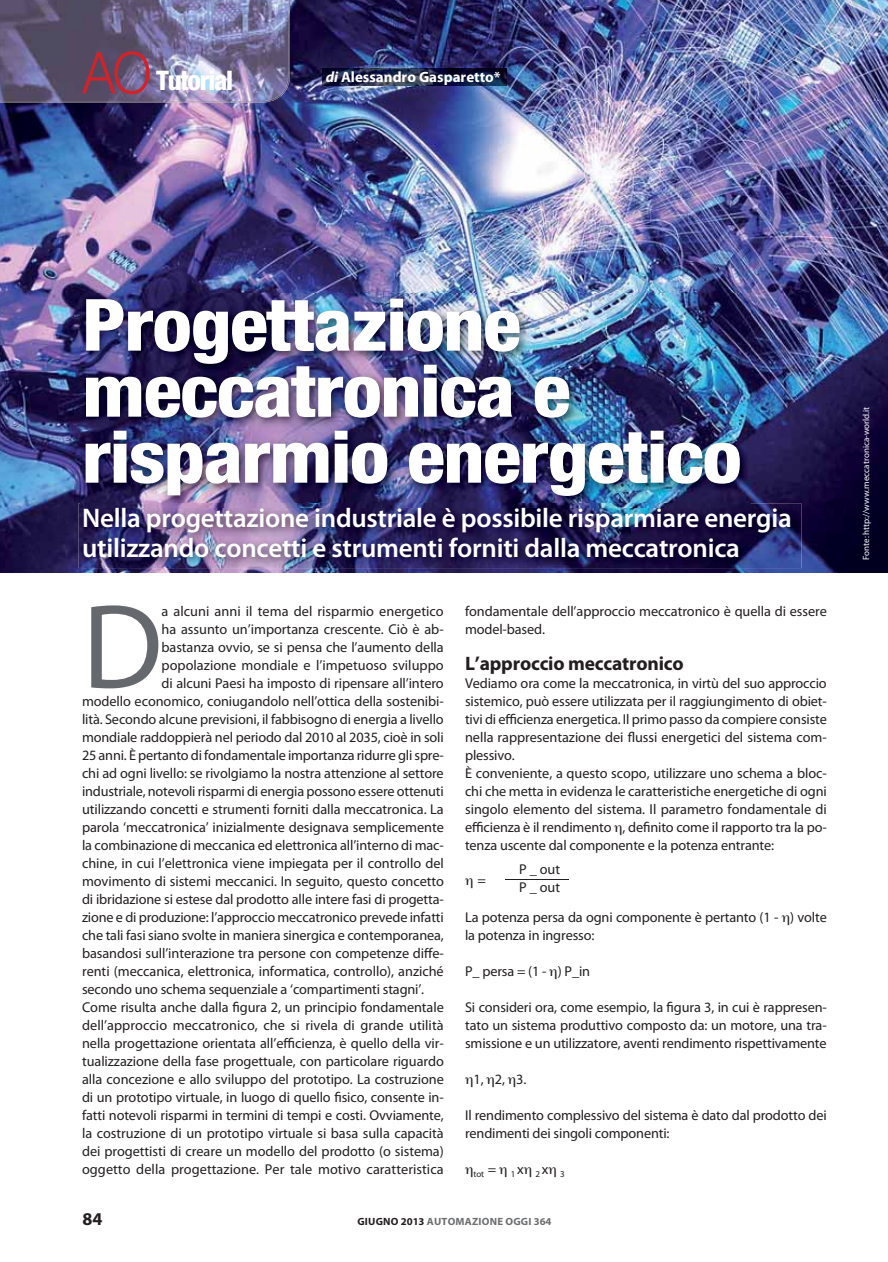
<style>
.page{position:relative;width:888px;height:1262px;background:#fff}
.page>*{position:absolute;margin:0;border:0;box-sizing:border-box;transform-origin:0 0}
.t1{font:121.05px "Myriad Pro";color:#65696e}
.t2{font:800 condensed 72px/66px "Helvetica Neue LT";letter-spacing:-.02em;color:#fff;scale:1.1 1}
.t3{font:600 27px/30px "Myriad Pro";letter-spacing:-.01em;color:#fff}
.t4{font:800 condensed 27px "Helvetica Neue LT";letter-spacing:-.05em;color:#fff}
.t5{font:700 19.5px "Myriad Pro";letter-spacing:-.01em;color:#231f20}
.t6{font:700 18px "Myriad Pro";color:#231f20}
.t7{font:700 15px "Myriad Pro";color:#fff}
.t8{font:14.25px/18px "Myriad Pro";letter-spacing:-.005em;color:#231f20}
.t9{font:700 10.5px "Myriad Pro";letter-spacing:.02em;color:#6d6e70}
.t10{font:9px "Myriad Pro";color:#fff}
.t11{font:9px "Myriad Pro";color:#231f20}
.s1{font-weight:300;font-stretch:normal;font-size:57.9px;color:#d2232a}
.s2{font-style:italic}
.s3{color:#231f20}
</style>
<div class="page">
<img style="left:0;top:0;width:887px;height:573px">
<img style="left:0;top:0;width:290px;height:103px">
<img style="left:80px;top:294px;width:670px;height:209px">
<img style="left:79px;top:503px;width:722px;height:65px">
<hr style="left:504px;top:879px;width:64px;height:1px;background:#231f20">
<img style="left:322px;top:69px;width:184px;height:17px">
<h3 class="t4" style="left:82px;top:65px;width:152px"><span class="s1">AO</span> Tutorial</h3>
<p class="t7" style="left:326px;top:71px;width:176px"><span class="s2">di</span> Alessandro Gasparetto*</p>
<h2 class="t2" style="left:82px;top:293px;width:601px">Progettazione meccatronica e risparmio energetico</h2>
<h3 class="t3" style="left:82px;top:505px;width:711px">Nella progettazione industriale è possibile risparmiare energia utilizzando concetti e strumenti forniti dalla meccatronica</h3>
<h1 class="t1" style="left:82px;top:601px;width:82px">D</h1>
<p class="t8" style="left:161px;top:603px;width:283px">a alcuni anni il tema del risparmio energetico</p>
<p class="t8" style="left:161px;top:621px;width:283px">ha assunto un’importanza crescente. Ciò è ab-</p>
<p class="t8" style="left:161px;top:639px;width:284px">bastanza ovvio, se si pensa che l’aumento della</p>
<p class="t8" style="left:161px;top:657px;width:283px">popolazione mondiale e l’impetuoso sviluppo</p>
<p class="t8" style="left:161px;top:675px;width:283px">di alcuni Paesi ha imposto di ripensare all’intero</p>
<p class="t8" style="left:82px;top:693px;width:363px">modello economico, coniugandolo nell’ottica della sostenibi-</p>
<p class="t8" style="left:82px;top:711px;width:363px">lità. Secondo alcune previsioni, il fabbisogno di energia a livello</p>
<p class="t8" style="left:82px;top:729px;width:363px">mondiale raddoppierà nel periodo dal 2010 al 2035, cioè in soli</p>
<p class="t8" style="left:82px;top:747px;width:363px">25 anni. È pertanto di fondamentale importanza ridurre gli spre-</p>
<p class="t8" style="left:82px;top:765px;width:363px">chi ad ogni livello: se rivolgiamo la nostra attenzione al settore</p>
<p class="t8" style="left:82px;top:783px;width:363px">industriale, notevoli risparmi di energia possono essere ottenuti</p>
<p class="t8" style="left:82px;top:801px;width:363px">utilizzando concetti e strumenti forniti dalla meccatronica. La</p>
<p class="t8" style="left:82px;top:819px;width:363px">parola ‘meccatronica’ inizialmente designava semplicemente</p>
<p class="t8" style="left:82px;top:837px;width:363px">la combinazione di meccanica ed elettronica all’interno di mac-</p>
<p class="t8" style="left:82px;top:855px;width:363px">chine, in cui l’elettronica viene impiegata per il controllo del</p>
<p class="t8" style="left:82px;top:873px;width:363px">movimento di sistemi meccanici. In seguito, questo concetto</p>
<p class="t8" style="left:82px;top:891px;width:363px">di ibridazione si estese dal prodotto alle intere fasi di progetta-</p>
<p class="t8" style="left:82px;top:909px;width:363px">zione e di produzione: l’approccio meccatronico prevede infatti</p>
<p class="t8" style="left:82px;top:927px;width:363px">che tali fasi siano svolte in maniera sinergica e contemporanea,</p>
<p class="t8" style="left:82px;top:945px;width:363px">basandosi sull’interazione tra persone con competenze diffe-</p>
<p class="t8" style="left:82px;top:963px;width:363px">renti (meccanica, elettronica, informatica, controllo), anziché</p>
<p class="t8" style="left:82px;top:981px;width:343px">secondo uno schema sequenziale a ‘compartimenti stagni’.</p>
<p class="t8" style="left:82px;top:999px;width:363px">Come risulta anche dalla figura 2, un principio fondamentale</p>
<p class="t8" style="left:82px;top:1017px;width:363px">dell’approccio meccatronico, che si rivela di grande utilità</p>
<p class="t8" style="left:82px;top:1035px;width:363px">nella progettazione orientata all’efficienza, è quello della vir-</p>
<p class="t8" style="left:82px;top:1053px;width:363px">tualizzazione della fase progettuale, con particolare riguardo</p>
<p class="t8" style="left:82px;top:1071px;width:363px">alla concezione e allo sviluppo del prototipo. La costruzione</p>
<p class="t8" style="left:82px;top:1089px;width:363px">di un prototipo virtuale, in luogo di quello fisico, consente in-</p>
<p class="t8" style="left:82px;top:1107px;width:363px">fatti notevoli risparmi in termini di tempi e costi. Ovviamente,</p>
<p class="t8" style="left:82px;top:1125px;width:363px">la costruzione di un prototipo virtuale si basa sulla capacità</p>
<p class="t8" style="left:82px;top:1143px;width:363px">dei progettisti di creare un modello del prodotto (o sistema)</p>
<p class="t8" style="left:82px;top:1161px;width:363px">oggetto della progettazione. Per tale motivo caratteristica</p>
<p class="t8" style="left:465px;top:603px;width:363px">fondamentale dell’approccio meccatronico è quella di essere model-based.</p>
<h3 class="t5" style="left:465px;top:656px;width:220px">L’approccio meccatronico</h3>
<p class="t8" style="left:465px;top:675px;width:363px">Vediamo ora come la meccatronica, in virtù del suo approccio sistemico, può essere utilizzata per il raggiungimento di obiet&shy;tivi di efficienza energetica. Il primo passo da compiere consiste nella rappresentazione dei flussi energetici del sistema com&shy;plessivo.<br>È conveniente, a questo scopo, utilizzare uno schema a bloc&shy;chi che metta in evidenza le caratteristiche energetiche di ogni singolo elemento del sistema. Il parametro fondamentale di efficienza è il rendimento , definito come il rapporto tra la po&shy;tenza uscente dal componente e la potenza entrante:</p>
<p class="t8" style="left:477px;top:872px;width:10px">=</p>
<p class="t8" style="left:519px;top:862px;width:42px">P _ out</p>
<p class="t8" style="left:519px;top:880px;width:42px">P _ out</p>
<p class="t8" style="left:465px;top:909px;width:363px">La potenza persa da ogni componente è pertanto (1 - ) volte la potenza in ingresso:</p>
<p class="t8" style="left:465px;top:963px;width:126px">P_ persa = (1 - ) P_in</p>
<p class="t8" style="left:465px;top:999px;width:363px;text-align:justify">Si consideri ora, come esempio, la figura 3, in cui è rappresen&shy;tato un sistema produttivo composto da: un motore, una tra&shy;smissione e un utilizzatore, aventi rendimento rispettivamente</p>
<p class="t8" style="left:473px;top:1071px;width:54px">1, 2, 3.</p>
<p class="t8" style="left:465px;top:1107px;width:363px">Il rendimento complessivo del sistema è dato dal prodotto dei rendimenti dei singoli componenti:</p>
<p class="t11" style="left:473px;top:1170px;width:93px">tot <sup>=</sup> 1 <sup>x</sup> 2 <sup>x</sup> 3</p>
<p class="t6" style="left:83px;top:1212px;width:21px">84</p>
<p class="t9" style="left:357px;top:1217px;width:196px"><span class="s3">GIUGNO 2013</span> AUTOMAZIONE OGGI 364</p>
<p class="t10" style="left:862px;top:560px;width:155px;rotate:-90deg">Fonte: http://www.meccatronica-world.it</p>
</div>
